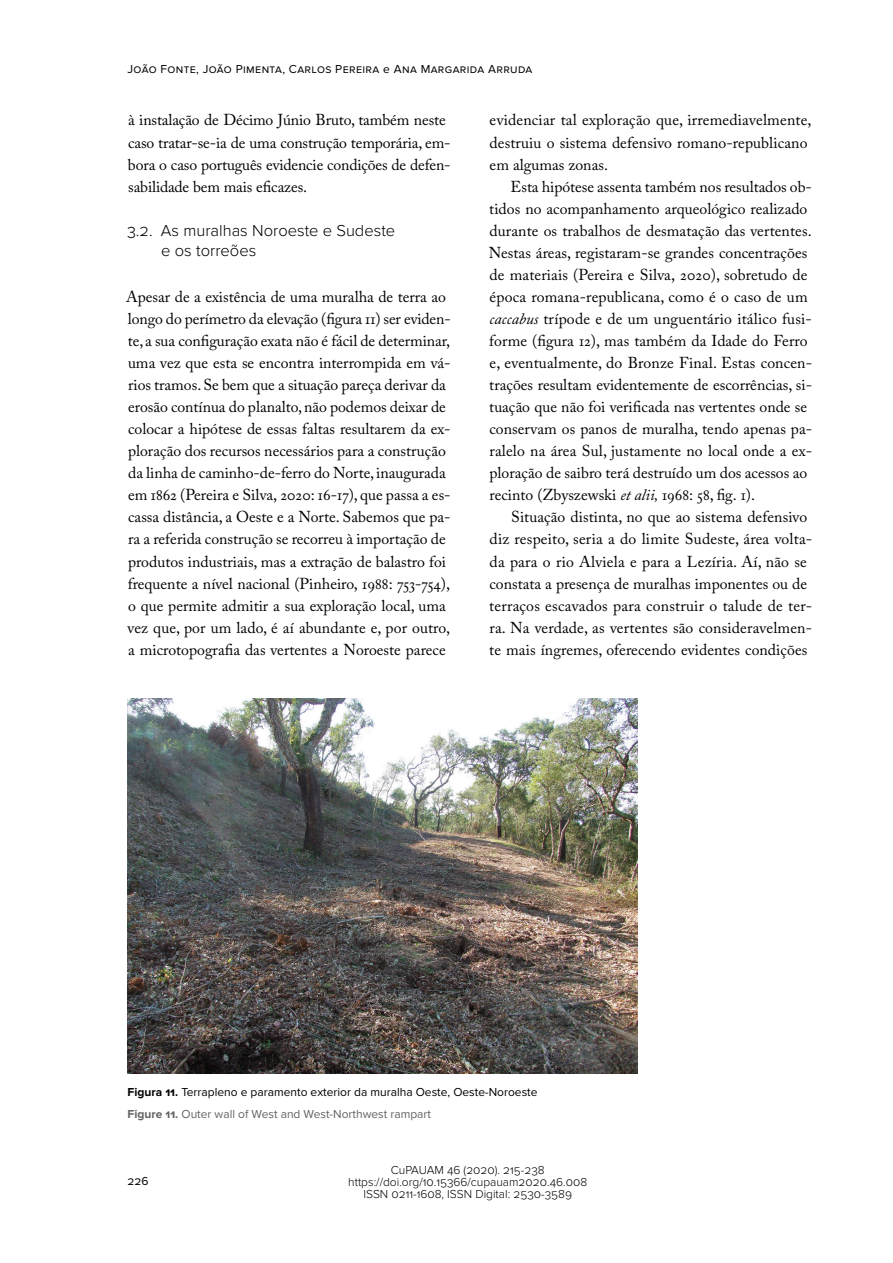
<style>
.page{position:relative;width:893px;height:1263px;background:#fff}
.page>*{position:absolute;margin:0;border:0;box-sizing:border-box;transform-origin:0 0}
.t1{font:300 16.5px/19.8px "Proxima Nova";color:#000}
.t2{font:15.75px/22px "Adobe Caslon Pro";color:#000}
.t3{font:12px/21.6px "Proxima Nova";color:#000}
.t4{font:300 12px/12px "Proxima Nova";color:#000;text-align:center}
.t5{font:12px "Proxima Nova";letter-spacing:.03em;color:#000}
.s1{font-style:italic}
.s2{font-weight:700}
.s3{font-weight:700;color:#636362}
.s4{color:#636362}
</style>
<div class="page">
<img style="left:128px;top:699px;width:510px;height:375px">
<p class="t5" style="left:128px;top:62px;width:406px">João Fonte, João Pimenta, Carlos Pereira e Ana Margarida Arruda</p>
<p class="t2" style="left:128px;top:109px;width:324px">à instalação de Décimo Júnio Bruto, também neste caso tratar‑se‑ia de uma construção temporária, em‑ bora o caso português evidencie condições de defen‑ sabilidade bem mais eficazes.</p>
<p class="t1" style="left:161px;top:221px;width:235px;text-indent:-34px">3.2. As muralhas Noroeste e Sudeste e os torreões</p>
<p class="t2" style="left:126px;top:285px;width:326px">Apesar de a existência de uma muralha de terra ao longo do perímetro da elevação (figura 11) ser eviden‑ te, a sua configuração exata não é fácil de determinar, uma vez que esta se encontra interrompida em vá‑ rios tramos. Se bem que a situação pareça derivar da erosão contínua do planalto, não podemos deixar de colocar a hipótese de essas faltas resultarem da ex‑ ploração dos recursos necessários para a construção da linha de caminho‑de‑ferro do Norte, inaugurada em 1862 (Pereira e Silva, 2020: 16‑17), que passa a es‑ cassa distância, a Oeste e a Norte. Sabemos que pa‑ ra a referida construção se recorreu à importação de produtos industriais, mas a extração de balastro foi frequente a nível nacional (Pinheiro, 1988: 753‑754), o que permite admitir a sua exploração local, uma vez que, por um lado, é aí abundante e, por outro, a microtopografia das vertentes a Noroeste parece</p>
<p class="t2" style="left:490px;top:109px;width:323px">evidenciar tal exploração que, irremediavelmente, destruiu o sistema defensivo romano‑republicano em algumas zonas.</p>
<p class="t2" style="left:489px;top:175px;width:325px;text-indent:22px">Esta hipótese assenta também nos resultados ob‑ tidos no acompanhamento arqueológico realizado durante os trabalhos de desmatação das vertentes.<br>Nestas áreas, registaram‑se grandes concentrações de materiais (Pereira e Silva, 2020), sobretudo de época romana‑republicana, como é o caso de um <span class="s1">caccabus</span> trípode e de um unguentário itálico fusi‑ forme (figura 12), mas também da Idade do Ferro e, eventualmente, do Bronze Final. Estas concen‑ trações resultam evidentemente de escorrências, si‑ tuação que não foi verificada nas vertentes onde se conservam os panos de muralha, tendo apenas pa‑ ralelo na área Sul, justamente no local onde a ex‑ ploração de saibro terá destruído um dos acessos ao recinto (Zbyszewski <span class="s1">et alii,</span> 1968: 58, fig. 1).</p>
<p class="t2" style="left:489px;top:506px;width:325px;text-indent:22px">Situação distinta, no que ao sistema defensivo diz respeito, seria a do limite Sudeste, área volta‑ da para o rio Alviela e para a Lezíria. Aí, não se constata a presença de muralhas imponentes ou de terraços escavados para construir o talude de ter‑ ra. Na verdade, as vertentes são consideravelmen‑ te mais íngremes, oferecendo evidentes condições</p>
<p class="t3" style="left:128px;top:1081px;width:411px"><span class="s2">Figura 11.</span> Terrapleno e paramento exterior da muralha Oeste, Oeste‑Noroeste<br><span class="s3">Figure 11.</span> <span class="s4">Outer wall of West and West-Northwest rampart</span></p>
<p class="t5" style="left:128px;top:1174px;width:22px">226</p>
<p class="t4" style="left:348px;top:1165px;width:241px">CuPAUAM 46 (2020). 215-238 https://doi.org/10.15366/cupauam2020.46.008<br>ISSN 0211-1608, ISSN Digital: 2530-3589</p>
</div>
